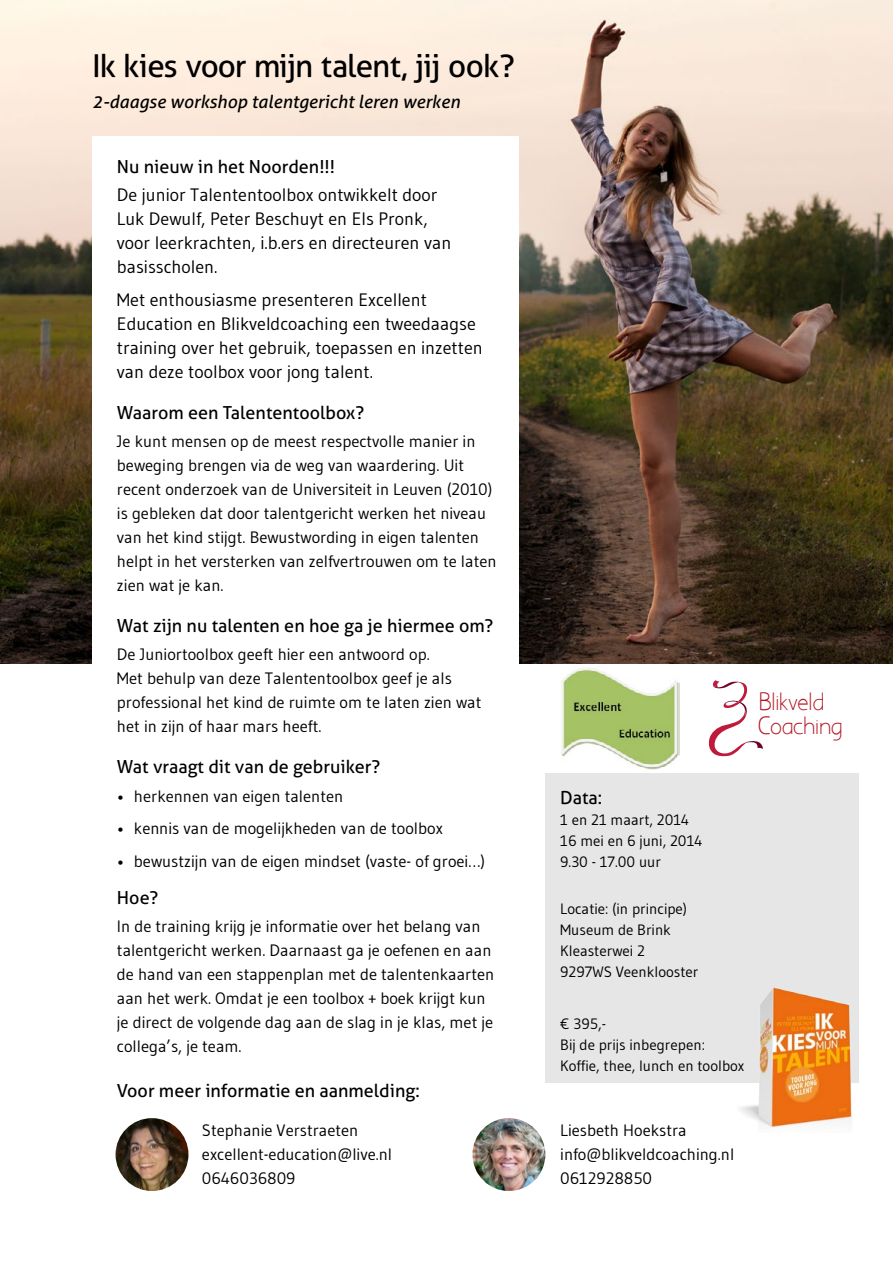
<style>
.page{position:relative;width:893px;height:1263px;background:#fff}
.page>*{position:absolute;margin:0;border:0;box-sizing:border-box;transform-origin:0 0}
.t1{font:31.5px "Aller";letter-spacing:-.04em;color:#000}
.t2{font:19.05px/23.7px "Aaargh Normal";letter-spacing:-.04em;color:#b41724}
.t3{font:18px/24px "Gudea";color:#000}
.t4{font:18px "Aller";color:#000}
.t5{font:italic 18px "Aller";color:#000}
.t6{font:16.5px/24px "Gudea";color:#000}
.t7{font:15px/21px "Gudea";color:#000}
.s1{font-size:21.9px}
</style>
<div class="page">
<div style="left:545px;top:773px;width:314px;height:310px;background:#e6e6e6"></div>
<img style="left:0;top:0;width:893px;height:663px">
<div style="left:92px;top:136px;width:427px;height:558px;background:#fff"></div>
<img style="left:561px;top:668px;width:118px;height:101px">
<svg style="left:708px;top:680px;width:55px;height:76px"></svg>
<img style="left:116px;top:1118px;width:72px;height:73px;border-radius:36px">
<img style="left:472px;top:1118px;width:73px;height:73px;border-radius:36px">
<img style="left:740px;top:987px;width:113px;height:141px">
<h1 class="t1" style="left:92px;top:47px;width:424px">Ik kies voor mijn talent, jij ook?</h1>
<p class="t5" style="left:92px;top:91px;width:369px">2-daagse workshop talentgericht leren werken</p>
<p class="t4" style="left:117px;top:156px;width:220px">Nu nieuw in het Noorden!!!</p>
<p class="t3" style="left:117px;top:183px;width:336px">De junior Talententoolbox ontwikkelt door Luk Dewulf, Peter Beschuyt en Els Pronk, voor leerkrachten, i.b.ers en directeuren van basisscholen.</p>
<p class="t3" style="left:117px;top:287px;width:367px">Met enthousiasme presenteren Excellent Education en Blikveldcoaching een tweedaagse training over het gebruik, toepassen en inzetten van deze toolbox voor jong talent.</p>
<p class="t4" style="left:117px;top:401px;width:249px">Waarom een Talententoolbox?</p>
<p class="t6" style="left:117px;top:429px;width:381px">Je kunt mensen op de meest respectvolle manier in beweging brengen via de weg van waardering. Uit recent onderzoek van de Universiteit in Leuven (2010) is gebleken dat door talentgericht werken het niveau van het kind stijgt. Bewustwording in eigen talenten helpt in het versterken van zelfvertrouwen om te laten zien wat je kan.</p>
<p class="t4" style="left:117px;top:615px;width:378px">Wat zijn nu talenten en hoe ga je hiermee om?</p>
<p class="t6" style="left:117px;top:642px;width:366px">De Juniortoolbox geeft hier een antwoord op.<br>Met behulp van deze Talententoolbox geef je als professional het kind de ruimte om te laten zien wat het in zijn of haar mars heeft.</p>
<p class="t4" style="left:117px;top:756px;width:265px">Wat vraagt dit van de gebruiker?</p>
<p class="t6" style="left:117px;top:783px;width:228px">• herkennen van eigen talenten</p>
<p class="t6" style="left:117px;top:816px;width:327px">• kennis van de mogelijkheden van de toolbox</p>
<p class="t6" style="left:117px;top:848px;width:370px">• bewustzijn van de eigen mindset (vaste- of groei…)</p>
<p class="t4" style="left:117px;top:887px;width:43px">Hoe?</p>
<p class="t6" style="left:117px;top:914px;width:379px">In de training krijg je informatie over het belang van talentgericht werken. Daarnaast ga je oefenen en aan de hand van een stappenplan met de talentenkaarten aan het werk. Omdat je een toolbox + boek krijgt kun je direct de volgende dag aan de slag in je klas, met je collega’s, je team.</p>
<p class="t4" style="left:117px;top:1079px;width:304px">Voor meer informatie en aanmelding:</p>
<p class="t4" style="left:560px;top:787px;width:43px">Data:</p>
<p class="t7" style="left:560px;top:809px;width:144px">1 en 21 maart, 2014<br>16 mei en 6 juni, 2014<br>9.30 - 17.00 uur</p>
<p class="t7" style="left:560px;top:898px;width:140px">Locatie: (in principe)<br>Museum de Brink<br>Kleasterwei 2<br>9297WS Veenklooster</p>
<p class="t7" style="left:560px;top:1013px;width:186px">€ 395,-<br>Bij de prijs inbegrepen:<br>Koffie, thee, lunch en toolbox</p>
<p class="t6" style="left:202px;top:1117px;width:192px">Stephanie Verstraeten excellent-education@live.nl<br>0646036809</p>
<p class="t6" style="left:560px;top:1117px;width:175px">Liesbeth Hoekstra info@blikveldcoaching.nl<br>0612928850</p>
<p class="t2" style="left:758px;top:692px;width:86px"><span class="s1">B</span>likveld<br><span class="s1">C</span>oaching</p>
</div>
